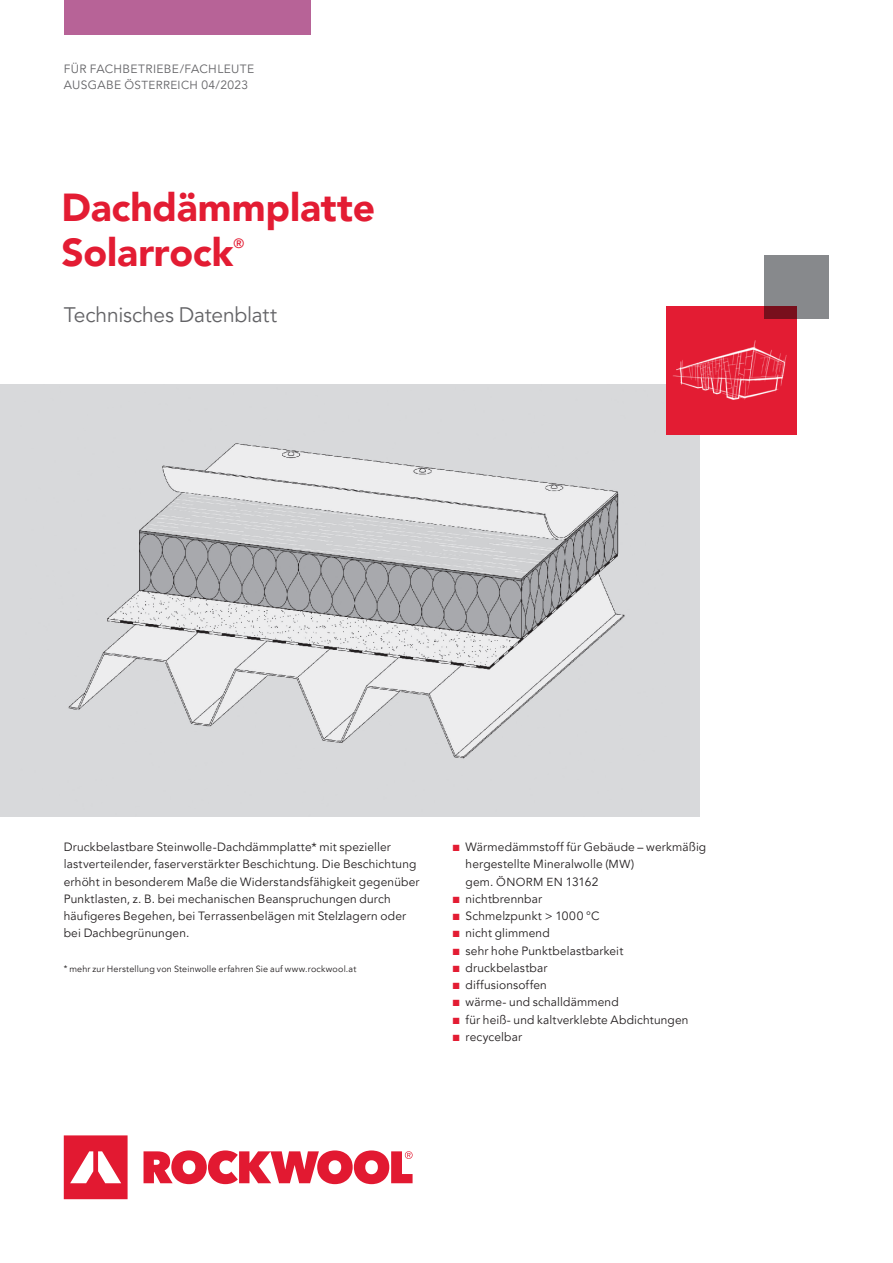
<style>
.page{position:relative;width:893px;height:1263px;background:#fff}
.page>*{position:absolute;margin:0;border:0;box-sizing:border-box;transform-origin:0 0}
.t1{font:900 39px/45px "Avenir LT Pro";letter-spacing:-.005em;color:#e31c33}
.t2{font:21px "Avenir LT Pro";letter-spacing:-.01em;color:#636366}
.t3{font:500 13.5px "Avenir LT Pro";color:#e31c33}
.t4{font:12px/17.2px "Avenir LT Pro";letter-spacing:.01em;color:#231f20}
.t5{font:12px/16.5px "Avenir LT Pro";letter-spacing:.03em;color:#636366}
.t6{font:9px "Avenir LT Pro";letter-spacing:.02em;color:#231f20}
.s1{font-size:11.7px}
.s2{font-size:8.25px}
.s3{color:#e31c33}
</style>
<div class="page">
<svg style="left:64px;top:1135px;width:349px;height:64px"></svg>
<img style="left:0;top:385px;width:699px;height:431px">
<div style="left:666px;top:306px;width:130px;height:128px;background:#e31c33"></div>
<div style="left:764px;top:255px;width:65px;height:64px;background:#87898c"></div>
<div style="left:64px;top:0;width:246px;height:34px;background:#b76397"></div>
<img style="left:665px;top:319px;width:132px;height:105px">
<p class="t5" style="left:64px;top:61px;width:192px">FÜR FACHBETRIEBE/FACHLEUTE<br>AUSGABE <span class="s1">ÖSTERREICH</span> 04/2023</p>
<h1 class="t1" style="left:62px;top:185px;width:315px">Dachdämmplatte<br>Solarrock</h1>
<p class="t3" style="left:234px;top:235px;width:12px">®</p>
<h2 class="t2" style="left:64px;top:302px;width:215px">Technisches Datenblatt</h2>
<p class="t4" style="left:64px;top:838px;width:357px">Druckbelastbare Steinwolle-Dachdämmplatte* mit spezieller lastverteilender, faserverstärkter Beschichtung. Die Beschichtung erhöht in besonderem Maße die Widerstandsfähigkeit gegenüber Punktlasten, z. B. bei mechanischen Beanspruchungen durch häufigeres Begehen, bei Terrassenbelägen mit Stelzlagern oder bei Dachbegrünungen.</p>
<p class="t6" style="left:64px;top:963px;width:294px"><span class="s2">*</span> mehr zur Herstellung von Steinwolle erfahren Sie auf www.rockwool.at</p>
<p class="t4" style="left:466px;top:838px;width:242px;text-indent:-13px"><span class="s3">■</span> Wärmedämmstoff für Gebäude – werkmäßig hergestellte Mineralwolle (<span class="s1">MW</span>)<br>gem. <span class="s1">ÖNORM EN</span> 13162</p>
<p class="t4" style="left:453px;top:890px;width:91px"><span class="s3">■</span> nichtbrennbar</p>
<p class="t4" style="left:453px;top:907px;width:148px"><span class="s3">■</span> Schmelzpunkt &gt; 1000 °C</p>
<p class="t4" style="left:453px;top:925px;width:98px"><span class="s3">■</span> nicht glimmend</p>
<p class="t4" style="left:453px;top:942px;width:172px"><span class="s3">■</span> sehr hohe Punktbelastbarkeit</p>
<p class="t4" style="left:453px;top:959px;width:96px"><span class="s3">■</span> druckbelastbar</p>
<p class="t4" style="left:453px;top:976px;width:96px"><span class="s3">■</span> diffusionsoffen</p>
<p class="t4" style="left:453px;top:994px;width:167px"><span class="s3">■</span> wärme- und schalldämmend</p>
<p class="t4" style="left:453px;top:1011px;width:237px"><span class="s3">■</span> für heiß- und kaltverklebte Abdichtungen</p>
<p class="t4" style="left:453px;top:1028px;width:71px"><span class="s3">■</span> recycelbar</p>
</div>
